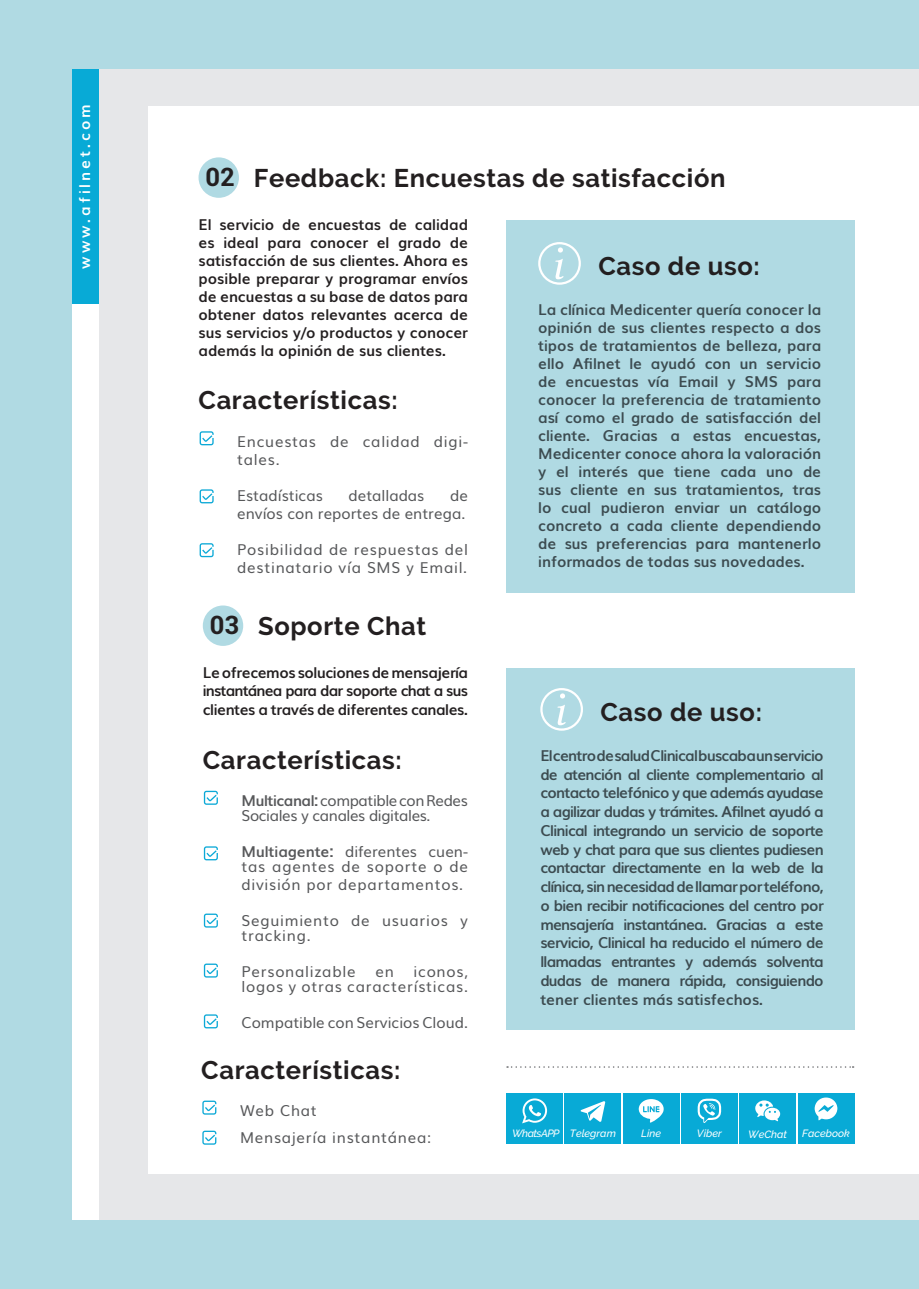
<style>
.page{position:relative;width:919px;height:1289px;background:#fff}
.page>*{position:absolute;margin:0;border:0;box-sizing:border-box;transform-origin:0 0}
.t1{font:700 25.5px "Raleway";letter-spacing:.025em;color:#231f20}
.t2{font:700 25.5px "Roboto";color:#231f20}
.t3{font:700 15px/18px "Muli";color:#57585a;text-align:justify}
.t4{font:700 15px/18px "Muli";letter-spacing:-.01em;color:#231f20;text-align:justify}
.t5{font:15px/15px "Muli";letter-spacing:.05em;color:#57585a}
.t6{font:15px/18px "Muli";color:#57585a;text-align:right}
.t7{font:15px/15px "Muli";letter-spacing:-.025em;color:#57585a}
.t8{font:700 15px "Muli";letter-spacing:.2em;color:#fff}
.t9{font:italic 500 10.5px "Raleway";color:#fff}
.s1{font-family:"Roboto"}
.s2{font-weight:700}
</style>
<div class="page">
<div style="left:0;top:0;width:918px;height:1288px;background:#b0dae3"></div>
<div style="left:99px;top:69px;width:819px;height:1150px;background:#e6e7e9"></div>
<div style="left:72px;top:69px;width:27px;height:1150px;background:#fff"></div>
<div style="left:72px;top:69px;width:26px;height:235px;background:#08aad6"></div>
<div style="left:149px;top:106px;width:769px;height:1068px;background:#fff"></div>
<svg style="left:199px;top:431px;width:15px;height:14px"></svg>
<svg style="left:204px;top:790px;width:14px;height:14px"></svg>
<svg style="left:204px;top:846px;width:14px;height:14px"></svg>
<svg style="left:202px;top:1100px;width:14px;height:14px"></svg>
<svg style="left:202px;top:1130px;width:14px;height:14px"></svg>
<svg style="left:204px;top:913px;width:14px;height:14px"></svg>
<svg style="left:204px;top:963px;width:14px;height:14px"></svg>
<svg style="left:204px;top:1014px;width:14px;height:14px"></svg>
<svg style="left:199px;top:489px;width:15px;height:14px"></svg>
<svg style="left:199px;top:543px;width:15px;height:14px"></svg>
<div style="left:198px;top:157px;width:41px;height:41px;background:#b0dae3;border-radius:50%"></div>
<div style="left:203px;top:605px;width:40px;height:41px;background:#b0dae3;border-radius:50%"></div>
<div style="left:506px;top:220px;width:349px;height:372px;background:#b0dae3"></div>
<div style="left:538px;top:242px;width:43px;height:43px;border:2px solid #fff;border-radius:50%"></div>
<svg style="left:555px;top:247px;width:8px;height:32px"></svg>
<div style="left:506px;top:668px;width:349px;height:361px;background:#b0dae3"></div>
<div style="left:540px;top:688px;width:43px;height:42px;border:2px solid #fff;border-radius:50%"></div>
<svg style="left:557px;top:693px;width:8px;height:32px"></svg>
<div style="left:506px;top:1092px;width:57px;height:51px;background:#08aad6"></div>
<svg style="left:522px;top:1098px;width:25px;height:25px"></svg>
<div style="left:797px;top:1092px;width:57px;height:51px;background:#08aad6"></div>
<svg style="left:814px;top:1097px;width:23px;height:23px"></svg>
<div style="left:739px;top:1092px;width:57px;height:51px;background:#08aad6"></div>
<svg style="left:755px;top:1100px;width:25px;height:21px"></svg>
<div style="left:564px;top:1092px;width:57px;height:51px;background:#08aad6"></div>
<div style="left:622px;top:1092px;width:57px;height:51px;background:#08aad6"></div>
<div style="left:681px;top:1092px;width:56px;height:51px;background:#08aad6"></div>
<svg style="left:580px;top:1101px;width:25px;height:21px"></svg>
<svg style="left:638px;top:1099px;width:25px;height:23px"></svg>
<svg style="left:697px;top:1098px;width:24px;height:25px"></svg>
<svg style="left:507px;top:1066px;width:346px;height:1px"></svg>
<p class="t8" style="left:72px;top:269px;width:166px;rotate:-90deg">www.afilnet.com</p>
<h1 class="t2" style="left:205px;top:159px;width:31px">02</h1>
<h1 class="t1" style="left:254px;top:163px;width:473px">Feedback: Encuestas de satisfacción</h1>
<p class="t4" style="left:198px;top:215px;width:271px">El servicio de encuestas de calidad es ideal para conocer el grado de satisfacción de sus clientes. Ahora es posible preparar y programar envíos de encuestas a su base de datos para obtener datos relevantes acerca de sus servicios y/o productos y conocer además la opinión de sus clientes.</p>
<h1 class="t1" style="left:598px;top:251px;width:163px">Caso de uso:</h1>
<p class="t3" style="left:538px;top:299px;width:284px">La clínica Medicenter quería conocer la opinión de sus clientes respecto a dos tipos de tratamientos de belleza, para ello Afilnet le ayudó con un servicio de encuestas vía Email y SMS para conocer la preferencia de tratamiento así como el grado de satisfacción del cliente. Gracias a estas encuestas, Medicenter conoce ahora la valoración y el interés que tiene cada uno de sus cliente en sus tratamientos, tras lo cual pudieron enviar un catálogo concreto a cada cliente dependiendo de sus preferencias para mantenerlo informados de todas sus novedades.</p>
<h1 class="t1" style="left:198px;top:386px;width:200px">Características:</h1>
<p class="t5" style="left:237px;top:431px;width:232px;line-height:18px">Encuestas de calidad digi&shy;tales.</p>
<p class="t6" style="left:237px;top:485px;width:87px">Estadísticas</p>
<p class="t6" style="left:348px;top:485px;width:77px">detalladas</p>
<p class="t6" style="left:237px;top:485px;width:232px">de<br>envíos con reportes de entrega.</p>
<p class="t5" style="left:237px;top:539px;width:232px;line-height:18px">Posibilidad de respuestas del destinatario vía SMS y Email.</p>
<h1 class="t1" style="left:210px;top:611px;width:218px"><span class="s1">03</span> Soporte Chat</h1>
<p class="t4" style="left:203px;top:663px;width:267px">Le ofrecemos soluciones de mensajería instantánea para dar soporte chat a sus clientes a través de diferentes canales.</p>
<h1 class="t1" style="left:203px;top:745px;width:200px">Características:</h1>
<p class="t7" style="left:241px;top:792px;width:228px"><span class="s2">Multicanal:</span> compatible con Redes<br>Sociales y canales digitales.</p>
<p class="t5" style="left:241px;top:843px;width:228px"><span class="s2">Multiagente:</span> diferentes cuen&shy;tas agentes de soporte o de</p>
<p class="t5" style="left:241px;top:876px;width:223px">división por departamentos.</p>
<p class="t5" style="left:241px;top:912px;width:228px">Seguimiento de usuarios y tracking.</p>
<p class="t5" style="left:241px;top:963px;width:116px">Personalizable</p>
<p class="t5" style="left:375px;top:963px;width:20px">en</p>
<p class="t5" style="left:241px;top:963px;width:228px;text-align:right">iconos,<br>logos y otras características.</p>
<p class="t6" style="left:241px;top:1012px;width:228px">Compatible con Servicios Cloud.</p>
<h1 class="t1" style="left:201px;top:1055px;width:200px">Características:</h1>
<p class="t5" style="left:240px;top:1095px;width:192px;line-height:27px">Web Chat<br>Mensajería instantánea:</p>
<h1 class="t1" style="left:600px;top:697px;width:163px">Caso de uso:</h1>
<p class="t3" style="left:540px;top:745px;width:285px;line-height:18.8px">El centro de salud Clinical buscaba un servicio de atención al cliente complementario al contacto telefónico y que además ayudase a agilizar dudas y trámites. Afilnet ayudó a Clinical integrando un servicio de soporte web y chat para que sus clientes pudiesen contactar directamente en la web de la clínica, sin necesidad de llamar por teléfono, o bien recibir notificaciones del centro por mensajería instantánea. Gracias a este servicio, Clinical ha reducido el número de llamadas entrantes y además solventa dudas de manera rápida, consiguiendo tener clientes más satisfechos.</p>
<p class="t9" style="left:509px;top:1127px;width:108px">● ●WhatsAPP Telegram</p>
<p class="t9" style="left:641px;top:1127px;width:21px">Line</p>
<p class="t9" style="left:697px;top:1126px;width:26px">●Viber</p>
<p class="t9" style="left:748px;top:1128px;width:40px">WeChat</p>
<p class="t9" style="left:802px;top:1126px;width:49px">Facebook</p>
</div>
